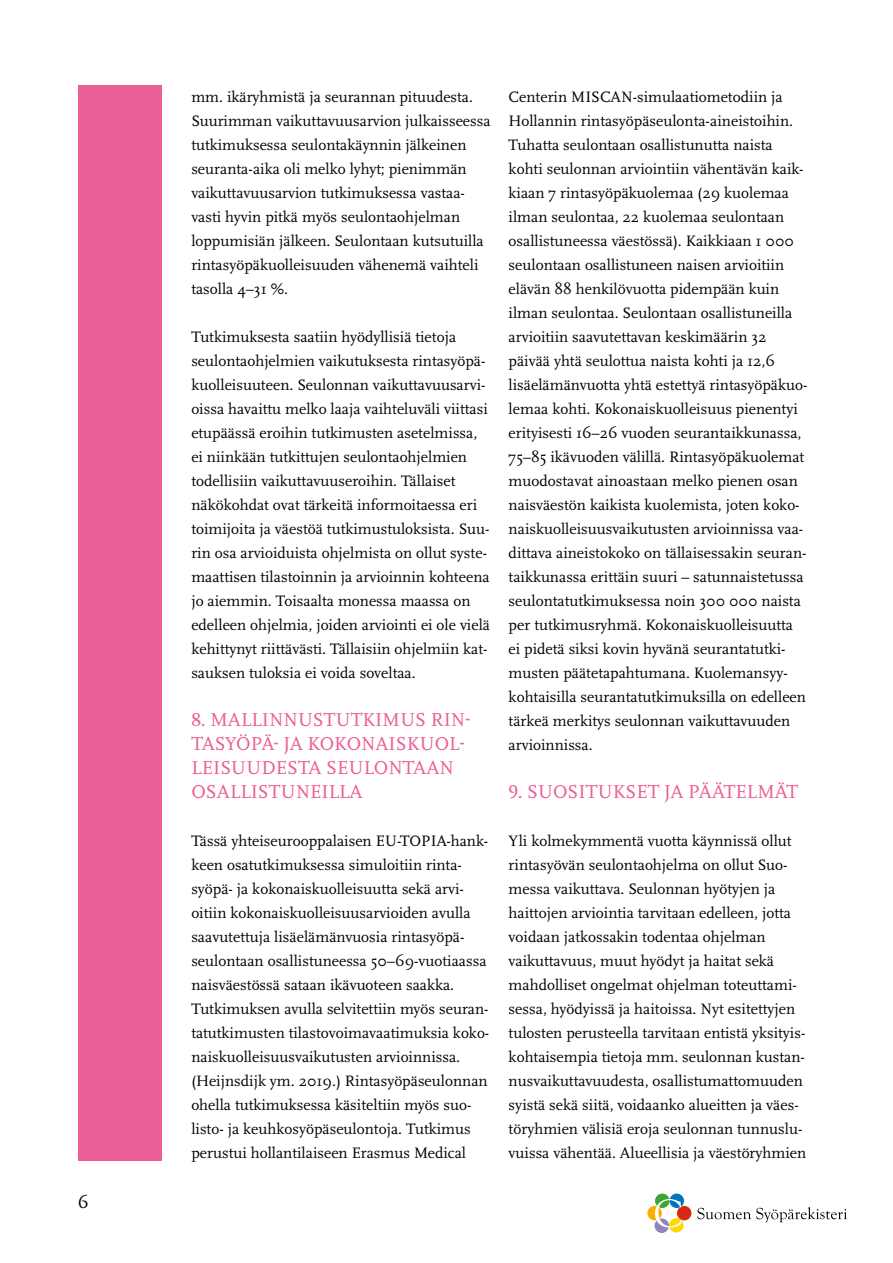
<style>
.page{position:relative;width:893px;height:1263px;background:#fff}
.page>*{position:absolute;margin:0;border:0;box-sizing:border-box;transform-origin:0 0}
.t1{font:19.5px/24px "Scala OT";color:#eb5e96}
.t2{font:18px "Scala OT";color:#000}
.t3{font:15.75px/24px "Scala OT";color:#000}
</style>
<div class="page">
<div style="left:78px;top:85px;width:84px;height:1076px;background:#eb5e96"></div>
<div style="left:669px;top:1218px;width:14px;height:14px;background:#ffd800;border-radius:50%"></div>
<div style="left:677px;top:1206px;width:14px;height:14px;background:#d32b0f;border-radius:50%"></div>
<svg style="left:669px;top:1193px;width:15px;height:15px"></svg>
<div style="left:655px;top:1193px;width:14px;height:15px;background:#3fa535;border-radius:50%"></div>
<div style="left:647px;top:1206px;width:15px;height:14px;background:#f9b000;border-radius:50%"></div>
<div style="left:654px;top:1218px;width:15px;height:15px;background:#9185be;border-radius:50%"></div>
<svg style="left:655px;top:1199px;width:27px;height:28px"></svg>
<svg style="left:697px;top:1207px;width:150px;height:15px"></svg>
<p class="t2" style="left:78px;top:1192px;width:12px">6</p>
<p class="t3" style="left:191px;top:85px;width:301px">mm. ikäryhmistä ja seurannan pituudesta.<br>Suurimman vaikuttavuusarvion julkaisseessa tutkimuksessa seulontakäynnin jälkeinen seuranta-aika oli melko lyhyt; pienimmän vaikuttavuusarvion tutkimuksessa vastaa&shy;vasti hyvin pitkä myös seulontaohjelman loppumisiän jälkeen. Seulontaan kutsutuilla rintasyöpäkuolleisuuden vähenemä vaihteli tasolla 4–31 %.</p>
<p class="t3" style="left:191px;top:325px;width:300px">Tutkimuksesta saatiin hyödyllisiä tietoja seulontaohjelmien vaikutuksesta rintasyöpä&shy;kuolleisuuteen. Seulonnan vaikuttavuusarvi&shy;oissa havaittu melko laaja vaihteluväli viittasi etupäässä eroihin tutkimusten asetelmissa, ei niinkään tutkittujen seulontaohjelmien todellisiin vaikuttavuuseroihin. Tällaiset näkökohdat ovat tärkeitä informoitaessa eri toimijoita ja väestöä tutkimustuloksista. Suu&shy;rin osa arvioiduista ohjelmista on ollut syste&shy;maattisen tilastoinnin ja arvioinnin kohteena jo aiemmin. Toisaalta monessa maassa on edelleen ohjelmia, joiden arviointi ei ole vielä kehittynyt riittävästi. Tällaisiin ohjelmiin kat&shy;sauksen tuloksia ei voida soveltaa.</p>
<p class="t1" style="left:191px;top:708px;width:281px">8. MALLINNUSTUTKIMUS RIN-<br>TASYÖPÄ- JA KOKONAISKUOL-<br>LEISUUDESTA SEULONTAAN<br>OSALLISTUNEILLA</p>
<p class="t3" style="left:191px;top:829px;width:299px">Tässä yhteiseurooppalaisen EU-TOPIA-hank&shy;keen osatutkimuksessa simuloitiin rinta&shy;syöpä- ja kokonaiskuolleisuutta sekä arvi&shy;oitiin kokonaiskuolleisuusarvioiden avulla saavutettuja lisäelämänvuosia rintasyöpä&shy;seulontaan osallistuneessa 50–69-vuotiaassa naisväestössä sataan ikävuoteen saakka.<br>Tutkimuksen avulla selvitettiin myös seuran&shy;tatutkimusten tilastovoimavaatimuksia koko&shy;naiskuolleisuusvaikutusten arvioinnissa. (Heijnsdijk ym. 2019.) Rintasyöpäseulonnan ohella tutkimuksessa käsiteltiin myös suo&shy;listo- ja keuhkosyöpäseulontoja. Tutkimus perustui hollantilaiseen Erasmus Medical</p>
<p class="t3" style="left:509px;top:85px;width:300px">Centerin MISCAN-simulaatiometodiin ja Hollannin rintasyöpäseulonta-aineistoihin.<br>Tuhatta seulontaan osallistunutta naista kohti seulonnan arviointiin vähentävän kaik&shy;kiaan 7 rintasyöpäkuolemaa (29 kuolemaa ilman seulontaa, 22 kuolemaa seulontaan osallistuneessa väestössä). Kaikkiaan 1 000 seulontaan osallistuneen naisen arvioitiin elävän 88 henkilövuotta pidempään kuin ilman seulontaa. Seulontaan osallistuneilla arvioitiin saavutettavan keskimäärin 32 päivää yhtä seulottua naista kohti ja 12,6 lisäelämänvuotta yhtä estettyä rintasyöpäkuo&shy;lemaa kohti. Kokonaiskuolleisuus pienentyi erityisesti 16–26 vuoden seurantaikkunassa, 75–85 ikävuoden välillä. Rintasyöpäkuolemat muodostavat ainoastaan melko pienen osan naisväestön kaikista kuolemista, joten koko&shy;naiskuolleisuusvaikutusten arvioinnissa vaa&shy;dittava aineistokoko on tällaisessakin seuran&shy;taikkunassa erittäin suuri – satunnaistetussa seulontatutkimuksessa noin 300 000 naista per tutkimusryhmä. Kokonaiskuolleisuutta ei pidetä siksi kovin hyvänä seurantatutki&shy;musten päätetapahtumana. Kuolemansyy&shy;kohtaisilla seurantatutkimuksilla on edelleen tärkeä merkitys seulonnan vaikuttavuuden arvioinnissa.</p>
<p class="t1" style="left:509px;top:780px;width:291px">9. SUOSITUKSET JA PÄÄTELMÄT</p>
<p class="t3" style="left:509px;top:829px;width:299px">Yli kolmekymmentä vuotta käynnissä ollut rintasyövän seulontaohjelma on ollut Suo&shy;messa vaikuttava. Seulonnan hyötyjen ja haittojen arviointia tarvitaan edelleen, jotta voidaan jatkossakin todentaa ohjelman vaikuttavuus, muut hyödyt ja haitat sekä mahdolliset ongelmat ohjelman toteuttami&shy;sessa, hyödyissä ja haitoissa. Nyt esitettyjen tulosten perusteella tarvitaan entistä yksityis&shy;kohtaisempia tietoja mm. seulonnan kustan&shy;nusvaikuttavuudesta, osallistumattomuuden syistä sekä siitä, voidaanko alueitten ja väes&shy;töryhmien välisiä eroja seulonnan tunnuslu&shy;vuissa vähentää. Alueellisia ja väestöryhmien</p>
</div>
